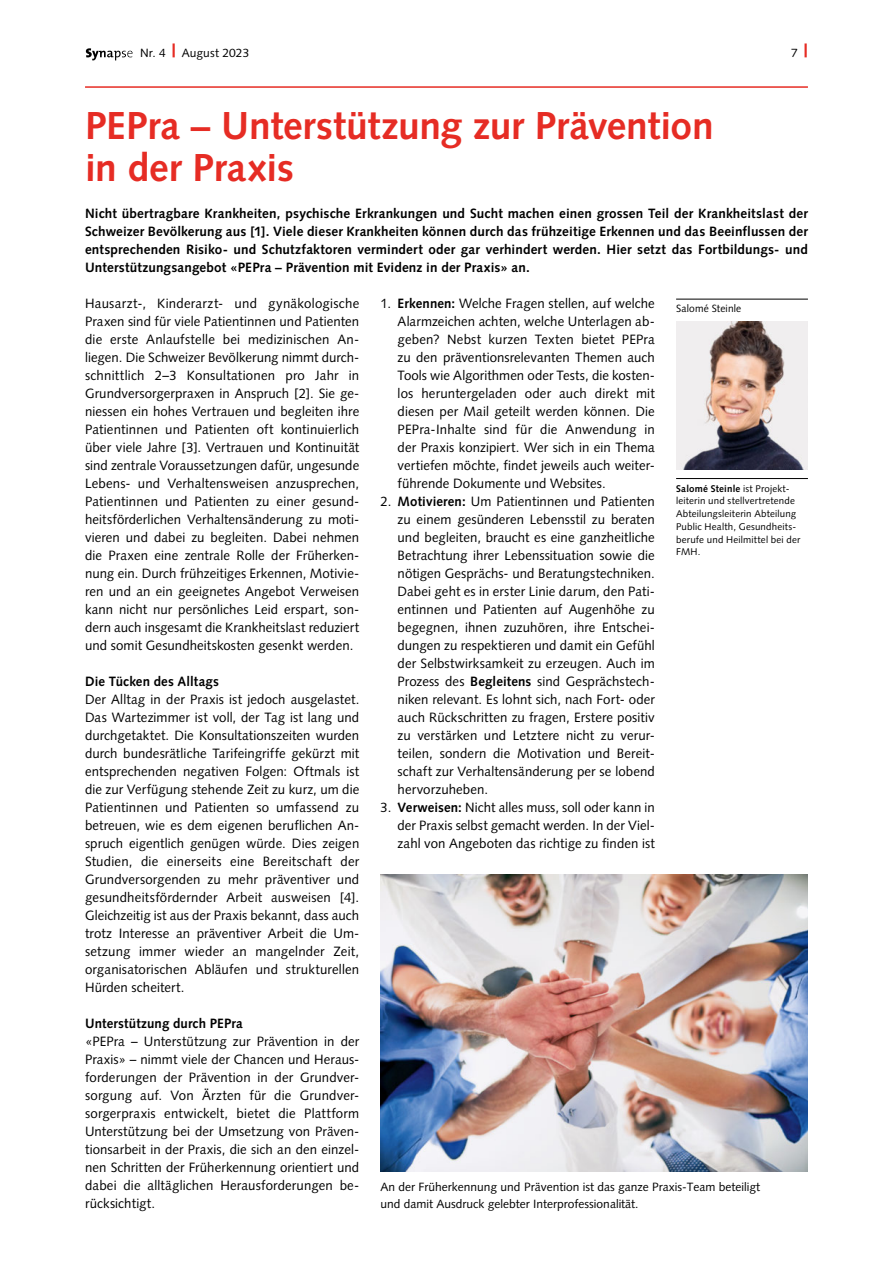
<style>
.page{position:relative;width:893px;height:1263px;background:#fff}
.page>*{position:absolute;margin:0;border:0;box-sizing:border-box;transform-origin:0 0}
.t1{font:700 39px/42px "Syntax LT Std";letter-spacing:-.01em;color:#e62c24}
.t2{font:13.5px/18px "Syntax LT Std";letter-spacing:.005em;color:#000;text-align:justify}
.t3{font:700 13.5px/18px "Syntax LT Std";letter-spacing:.01em;color:#000;text-align:justify}
.t4{font:12px/16.5px "Syntax LT Std";color:#000}
.t5{font:10.5px "Syntax LT Std";letter-spacing:.015em;color:#000}
.t6{font:9.75px/12.8px "Syntax LT Std";letter-spacing:.02em;color:#000}
.s1{font-weight:900;font-size:18px;color:#e62c24}
.s2{font-weight:700}
</style>
<div class="page">
<svg style="left:86px;top:48px;width:47px;height:12px"></svg>
<hr style="left:85px;top:86px;width:723px;height:2px;background:#e62c24">
<hr style="left:676px;top:299px;width:132px;height:1px;background:#000">
<img style="left:676px;top:321px;width:132px;height:149px">
<hr style="left:676px;top:478px;width:132px;height:1px;background:#000">
<img style="left:381px;top:875px;width:427px;height:296px">
<p class="t4" style="left:140px;top:45px;width:111px">Nr. 4 <span class="s1">|</span> August 2023</p>
<p class="t4" style="left:791px;top:45px;width:18px">7 <span class="s1">|</span></p>
<h1 class="t1" style="left:85px;top:105px;width:630px">PEPra – Unterstützung zur Prävention in der Praxis</h1>
<p class="t3" style="left:85px;top:204px;width:724px">Nicht übertragbare Krankheiten, psychische Erkrankungen und Sucht machen einen grossen Teil der Krankheitslast der Schweizer Bevölkerung aus [1]. Viele dieser Krankheiten können durch das frühzeitige Erkennen und das Beeinflussen der entsprechenden Risiko- und Schutzfaktoren vermindert oder gar verhindert werden. Hier setzt das Fortbildungs- und Unterstützungsangebot «PEPra – Prävention mit Evidenz in der Praxis» an.</p>
<p class="t2" style="left:85px;top:294px;width:276px">Hausarzt-, Kinderarzt- und gynäkologische Praxen sind für viele Patientinnen und Patienten die erste Anlaufstelle bei medizinischen An&shy;liegen. Die Schweizer Bevölkerung nimmt durch&shy;schnittlich 2–3 Konsultationen pro Jahr in Grundversorgerpraxen in Anspruch [2]. Sie ge&shy;niessen ein hohes Vertrauen und begleiten ihre Patientinnen und Patienten oft kontinuierlich über viele Jahre [3]. Vertrauen und Kontinuität sind zentrale Voraussetzungen dafür, ungesunde Lebens- und Verhaltensweisen anzusprechen, Patientinnen und Patienten zu einer gesund&shy;heitsförderlichen Verhaltensänderung zu moti&shy;vieren und dabei zu begleiten. Dabei nehmen die Praxen eine zentrale Rolle der Früherken&shy;nung ein. Durch frühzeitiges Erkennen, Motivie&shy;ren und an ein geeignetes Angebot Verweisen kann nicht nur persönliches Leid erspart, son&shy;dern auch insgesamt die Krankheitslast reduziert und somit Gesundheitskosten gesenkt werden.</p>
<p class="t3" style="left:85px;top:672px;width:136px">Die Tücken des Alltags</p>
<p class="t2" style="left:85px;top:690px;width:276px">Der Alltag in der Praxis ist jedoch ausgelastet.<br>Das Wartezimmer ist voll, der Tag ist lang und durchgetaktet. Die Konsultationszeiten wurden durch bundesrätliche Tarifeingriffe gekürzt mit entsprechenden negativen Folgen: Oftmals ist die zur Verfügung stehende Zeit zu kurz, um die Patientinnen und Patienten so umfassend zu betreuen, wie es dem eigenen beruflichen An&shy;spruch eigentlich genügen würde. Dies zeigen Studien, die einerseits eine Bereitschaft der Grundversorgenden zu mehr präventiver und gesundheitsfördernder Arbeit ausweisen [4].<br>Gleichzeitig ist aus der Praxis bekannt, dass auch trotz Interesse an präventiver Arbeit die Um&shy;setzung immer wieder an mangelnder Zeit, organisatorischen Abläufen und strukturellen Hürden scheitert.</p>
<p class="t3" style="left:85px;top:1014px;width:159px">Unterstützung durch PEPra</p>
<p class="t2" style="left:85px;top:1032px;width:276px">«PEPra – Unterstützung zur Prävention in der Praxis» – nimmt viele der Chancen und Heraus&shy;forderungen der Prävention in der Grundver&shy;sorgung auf. Von Ärzten für die Grundver&shy;sorgerpraxis entwickelt, bietet die Plattform Unterstützung bei der Umsetzung von Präven&shy;tionsarbeit in der Praxis, die sich an den einzel&shy;nen Schritten der Früherkennung orientiert und dabei die alltäglichen Herausforderungen be&shy;rücksichtigt.</p>
<p class="t2" style="left:398px;top:294px;width:259px;text-indent:-17px">1. <span class="s2">Erkennen:</span> Welche Fragen stellen, auf welche Alarmzeichen achten, welche Unterlagen ab&shy;geben? Nebst kurzen Texten bietet PEPra zu den präventionsrelevanten Themen auch Tools wie Algorithmen oder Tests, die kosten&shy;los heruntergeladen oder auch direkt mit diesen per Mail geteilt werden können. Die PEPra-Inhalte sind für die Anwendung in der Praxis konzipiert. Wer sich in ein Thema vertiefen möchte, findet jeweils auch weiter&shy;führende Dokumente und Websites.</p>
<p class="t2" style="left:398px;top:492px;width:259px;text-indent:-17px">2. <span class="s2">Motivieren:</span> Um Patientinnen und Patienten zu einem gesünderen Lebensstil zu beraten und begleiten, braucht es eine ganzheitliche Betrachtung ihrer Lebenssituation sowie die nötigen Gesprächs- und Beratungstechniken.<br>Dabei geht es in erster Linie darum, den Pati&shy;entinnen und Patienten auf Augenhöhe zu begegnen, ihnen zuzuhören, ihre Entschei&shy;dungen zu respektieren und damit ein Gefühl der Selbstwirksamkeit zu erzeugen. Auch im Prozess des <span class="s2">Begleitens</span> sind Gesprächstech&shy;niken relevant. Es lohnt sich, nach Fort- oder auch Rückschritten zu fragen, Erstere positiv zu verstärken und Letztere nicht zu verur&shy;teilen, sondern die Motivation und Bereit&shy;schaft zur Verhaltensänderung per se lobend hervorzuheben.</p>
<p class="t2" style="left:398px;top:798px;width:259px;text-indent:-17px">3. <span class="s2">Verweisen:</span> Nicht alles muss, soll oder kann in der Praxis selbst gemacht werden. In der Viel&shy;zahl von Angeboten das richtige zu finden ist</p>
<p class="t5" style="left:676px;top:302px;width:67px">Salomé Steinle</p>
<p class="t6" style="left:676px;top:482px;width:126px"><span class="s2">Salomé Steinle</span> ist Projekt&shy;leiterin und stellvertretende<br>Abteilungsleiterin Abteilung<br>Public Health, Gesundheits&shy;berufe und Heilmittel bei der<br>FMH.</p>
<p class="t4" style="left:381px;top:1179px;width:381px">An der Früherkennung und Prävention ist das ganze Praxis-Team beteiligt und damit Ausdruck gelebter Interprofessionalität.</p>
</div>
